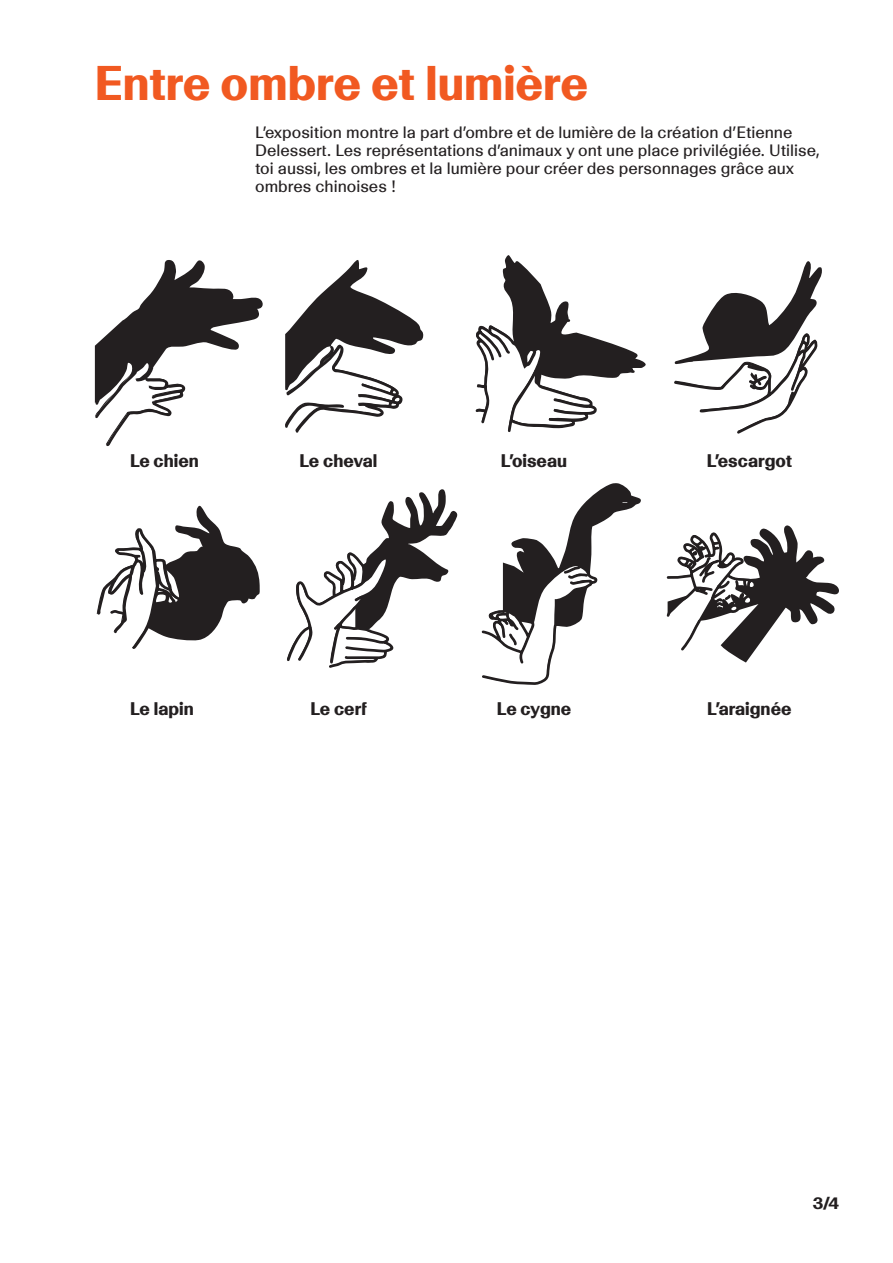
<style>
.page{position:relative;width:893px;height:1263px;background:#fff}
.page>*{position:absolute;margin:0;border:0;box-sizing:border-box;transform-origin:0 0}
.t1{font:700 48.6px "Geigy LL";color:#f15921}
.Body{font:700 18.3px "Geigy LL";color:#231f20}
.Body-2{font:16.5px/18px "Geigy LL";color:#231f20}
.t2{font:700 16.5px "Geigy LL";color:#231f20}
</style>
<div class="page">
<svg style="left:820px;top:556px;width:19px;height:58px"></svg>
<svg style="left:94px;top:255px;width:726px;height:430px"></svg>
<p class="t1" style="left:95px;top:52px;width:495px">Entre ombre et lumière</p>
<p class="Body-2" style="left:255px;top:123px;width:566px">L’exposition montre la part d’ombre et de lumière de la création d’Etienne Delessert. Les représentations d’animaux y ont une place privilégiée. Utilise, toi aussi, les ombres et la lumière pour créer des personnages grâce aux ombres chinoises !</p>
<p class="Body" style="left:130px;top:449px;width:70px">Le chien</p>
<p class="Body" style="left:299px;top:449px;width:79px">Le cheval</p>
<p class="Body" style="left:501px;top:449px;width:68px">L’oiseau</p>
<p class="Body" style="left:707px;top:449px;width:87px">L’escargot</p>
<p class="Body" style="left:130px;top:697px;width:65px">Le lapin</p>
<p class="Body" style="left:310px;top:697px;width:58px">Le cerf</p>
<p class="Body" style="left:497px;top:697px;width:76px">Le cygne</p>
<p class="Body" style="left:707px;top:697px;width:86px">L’araignée</p>
<p class="t2" style="left:813px;top:1193px;width:28px">3/4</p>
</div>
